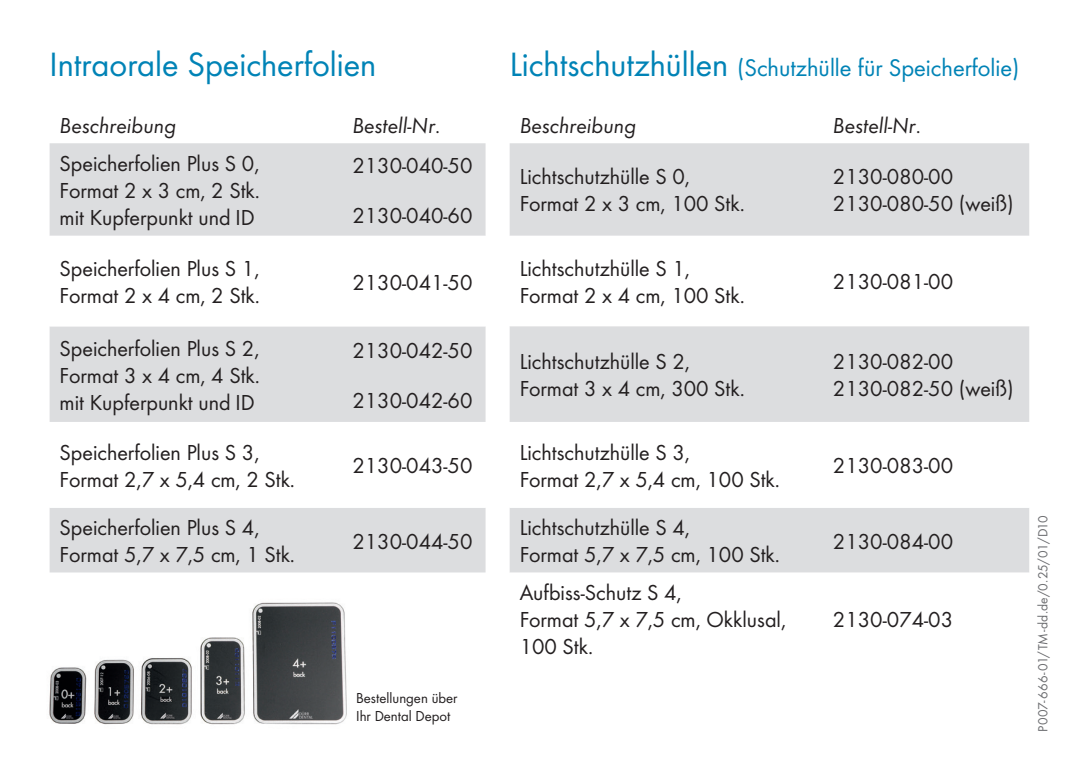
<style>
.page{position:relative;width:1081px;height:773px;background:#fff}
.page>*{position:absolute;margin:0;border:0;box-sizing:border-box;transform-origin:0 0}
.t1{font:35px "Futura TOT Boo";color:#0083b6}
.t2{font:25px "Futura TOT Boo";color:#0083b6}
.t3{font:22.5px/27px "Futura TOT Boo";color:#231f20}
.t4{font:22.5px "Futura TOT Boo Obl";color:#231f20}
.t5{font:15px/18px "Futura TOT Boo";color:#231f20}
.t6{font:13.75px "Futura TOT Boo";letter-spacing:.005em;color:#6c6d70}
.s1{font-size:35px}
</style>
<div class="page">
<img style="left:49px;top:602px;width:298px;height:123px">
<div style="left:50px;top:143px;width:435px;height:429px;background:#dcdddf"></div>
<svg style="left:50px;top:236px;width:435px;height:271px"></svg>
<div style="left:510px;top:143px;width:519px;height:93px;background:#dcdddf"></div>
<svg style="left:510px;top:326px;width:519px;height:247px;fill:#dcdddf"></svg>
<h1 class="t1" style="left:50px;top:43px;width:328px">Intraorale Speicherfolien</h1>
<p class="t2" style="left:510px;top:53px;width:511px"><span class="s1">Lichtschutzhüllen</span> (Schutzhülle für Speicherfolie)</p>
<p class="t4" style="left:60px;top:112px;width:118px">Beschreibung</p>
<p class="t4" style="left:352px;top:112px;width:90px">Bestell-Nr.</p>
<p class="t3" style="left:60px;top:150px;width:202px;text-align:justify">Speicherfolien Plus S 0, Format 2 x 3 cm, 2 Stk. mit Kupferpunkt und ID</p>
<p class="t3" style="left:352px;top:152px;width:122px">2130-040-50</p>
<p class="t4" style="left:520px;top:112px;width:118px">Beschreibung</p>
<p class="t4" style="left:833px;top:112px;width:90px">Bestell-Nr.</p>
<p class="t3" style="left:520px;top:163px;width:227px">Lichtschutzhülle S 0,<br>Format 2 x 3 cm, 100 Stk.</p>
<p class="t3" style="left:833px;top:163px;width:182px">2130-080-00<br>2130-080-50 (weiß)</p>
<p class="t3" style="left:352px;top:202px;width:122px">2130-040-60</p>
<p class="t3" style="left:60px;top:255px;width:202px">Speicherfolien Plus S 1,<br>Format 2 x 4 cm, 2 Stk.</p>
<p class="t3" style="left:352px;top:268px;width:122px">2130-041-50</p>
<p class="t3" style="left:60px;top:334px;width:202px;text-align:justify">Speicherfolien Plus S 2, Format 3 x 4 cm, 4 Stk. mit Kupferpunkt und ID</p>
<p class="t3" style="left:352px;top:336px;width:122px">2130-042-50</p>
<p class="t3" style="left:352px;top:386px;width:122px">2130-042-60</p>
<p class="t3" style="left:60px;top:438px;width:237px">Speicherfolien Plus S 3,<br>Format 2,7 x 5,4 cm, 2 Stk.</p>
<p class="t3" style="left:60px;top:514px;width:237px">Speicherfolien Plus S 4,<br>Format 5,7 x 7,5 cm, 1 Stk.</p>
<p class="t3" style="left:352px;top:452px;width:122px">2130-043-50</p>
<p class="t3" style="left:352px;top:527px;width:122px">2130-044-50</p>
<p class="t5" style="left:356px;top:688px;width:103px">Bestellungen über<br>Ihr Dental Depot</p>
<p class="t3" style="left:520px;top:255px;width:227px">Lichtschutzhülle S 1,<br>Format 2 x 4 cm, 100 Stk.</p>
<p class="t3" style="left:833px;top:268px;width:122px">2130-081-00</p>
<p class="t3" style="left:520px;top:348px;width:227px">Lichtschutzhülle S 2,<br>Format 3 x 4 cm, 300 Stk.</p>
<p class="t3" style="left:833px;top:348px;width:182px">2130-082-00<br>2130-082-50 (weiß)</p>
<p class="t3" style="left:520px;top:438px;width:262px">Lichtschutzhülle S 3,<br>Format 2,7 x 5,4 cm, 100 Stk.</p>
<p class="t3" style="left:520px;top:513px;width:262px">Lichtschutzhülle S 4,<br>Format 5,7 x 7,5 cm, 100 Stk.</p>
<p class="t3" style="left:520px;top:578px;width:268px">Aufbiss-Schutz S 4,<br>Format 5,7 x 7,5 cm, Okklusal,<br>100 Stk.</p>
<p class="t3" style="left:833px;top:452px;width:122px">2130-083-00</p>
<p class="t3" style="left:833px;top:527px;width:122px">2130-084-00</p>
<p class="t3" style="left:833px;top:605px;width:122px">2130-074-03</p>
<p class="t6" style="left:1034px;top:731px;width:218px;rotate:-90deg">P007-666-01/TM-dd.de/0.25/01/D10</p>
</div>
